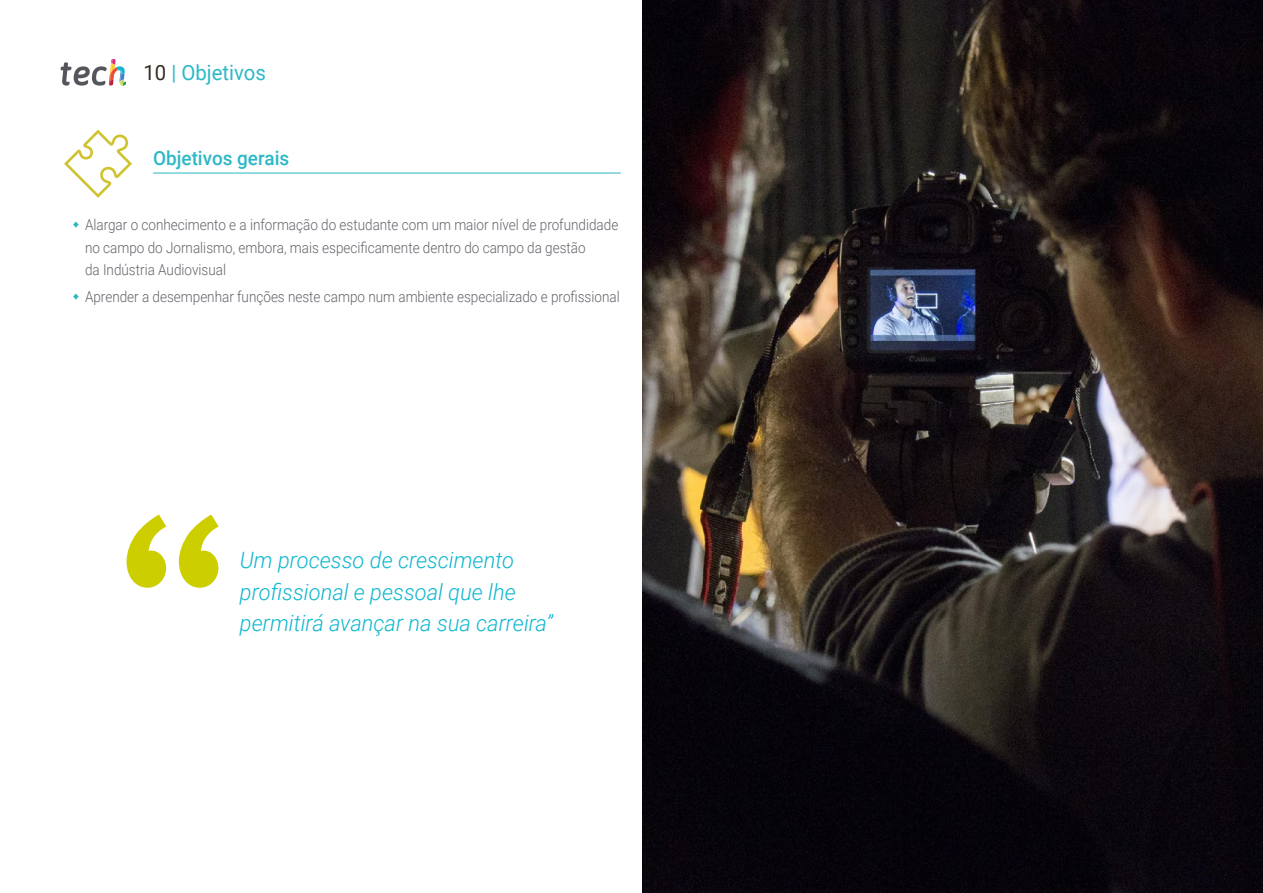
<style>
.page{position:relative;width:1263px;height:893px;background:#fff}
.page>*{position:absolute;margin:0;border:0;box-sizing:border-box;transform-origin:0 0}
.t1{font:italic 300 22.5px/31.5px "Roboto";color:#0fb6cf}
.t2{font:21px "Roboto";color:#2db8c5}
.t3{font:500 19.5px "Roboto";color:#2db8c5}
.t4{font:300 15px/22.5px "Roboto";color:#61646a;scale:.9 1}
.s1{color:#312e20}
</style>
<div class="page">
<hr style="left:153px;top:173px;width:468px;height:1px;background:#2db8c5">
<svg style="left:64px;top:130px;width:68px;height:68px"></svg>
<img style="left:642px;top:0;width:621px;height:893px">
<svg style="left:61px;top:59px;width:65px;height:27px"></svg>
<svg style="left:127px;top:514px;width:92px;height:74px"></svg>
<h2 class="t2" style="left:144px;top:57px;width:124px"><span class="s1">10</span> | Objetivos</h2>
<h3 class="t3" style="left:153px;top:144px;width:138px">Objetivos gerais</h3>
<p class="t4" style="left:85px;top:213px;width:594px">Alargar o conhecimento e a informação do estudante com um maior nível de profundidade no campo do Jornalismo, embora, mais especificamente dentro do campo da gestão<br>da Indústria Audiovisual</p>
<p class="t4" style="left:85px;top:285px;width:596px">Aprender a desempenhar funções neste campo num ambiente especializado e profissional</p>
<h1 class="t1" style="left:240px;top:543px;width:314px">Um processo de crescimento profissional e pessoal que lhe permitirá avançar na sua carreira”</h1>
</div>
